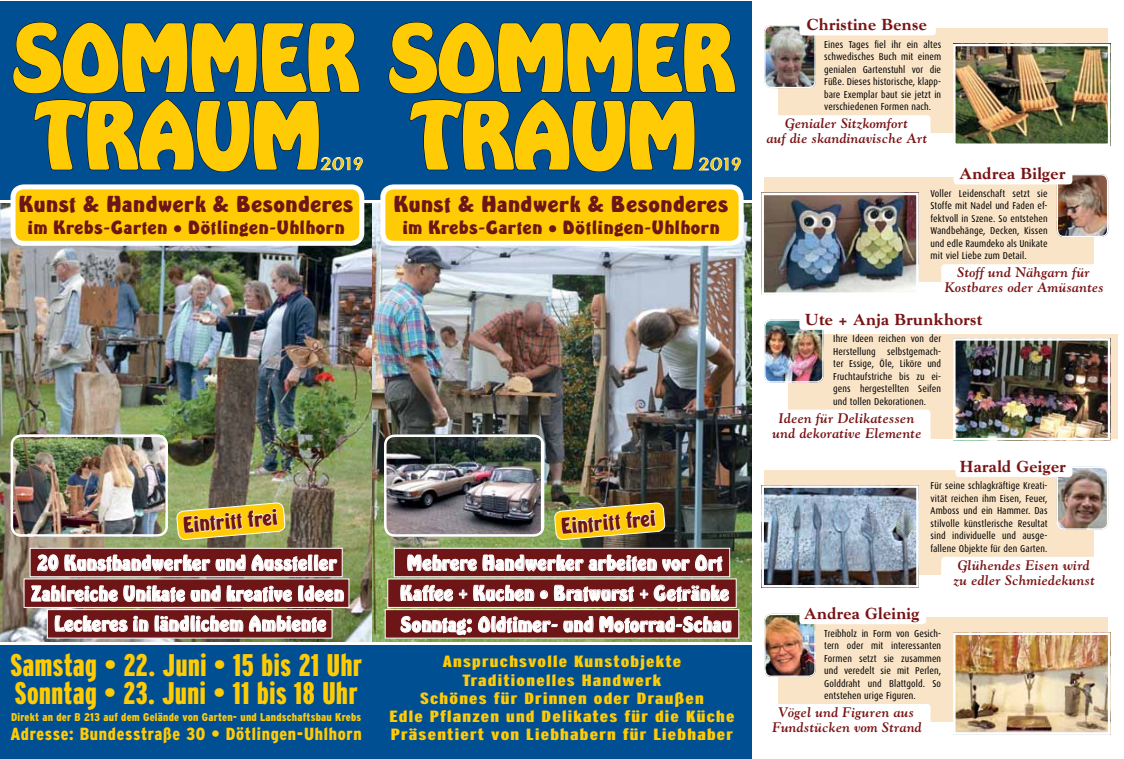
<style>
.page{position:relative;width:1124px;height:759px;background:#fff}
.page>*{position:absolute;margin:0;border:0;box-sizing:border-box;transform-origin:0 0}
.t1{font:96.25px/77.6px "Harlequin Extrabold FLF";letter-spacing:-.05em;color:#ffcb05;scale:.96 1}
.t2{font:900 extra-condensed 31.25px/27.5px "Interstate";letter-spacing:.02em;color:#ffcb05;scale:1.05 1}
.t3{font:22.5px "Harlequin Extrabold FLF";color:#6e1517}
.t4{font:22.5px "Harlequin Extrabold FLF";color:#6e1517;scale:.87 1}
.t5{font:21.25px/30.6px "Harlequin Extrabold FLF";letter-spacing:-.01em;color:#fff;text-align:center;scale:.9 1}
.t6{font:18.75px "Harlequin Extrabold FLF";letter-spacing:.005em;color:#6e1517}
.t7{font:900 condensed 17.5px "Interstate";letter-spacing:.04em;color:#ffcb05}
.t8{font:500 17.5px "Peinaud";letter-spacing:-.1em;color:#ffcb05;scale:1.1 1}
.t9{font:900 extra-condensed 16.25px/18.1px "Interstate";letter-spacing:.05em;color:#ffcb05;text-align:center;scale:1.5 1}
.t10{font:800 16.25px "Goudy";letter-spacing:.02em;color:#7a1315}
.t11{font:italic 700 13.75px/15px "Goudy";letter-spacing:.02em;color:#7a1315;text-align:center}
.t12{font:900 condensed 11.25px "Interstate";letter-spacing:.02em;color:#ffcb05}
.t13{font:10px/12.5px "Dax Condensed";letter-spacing:.01em;color:#000;text-align:justify}
</style>
<div class="page">
<img style="left:0;top:204px;width:372px;height:437px">
<div style="left:0;top:1px;width:379px;height:199px;background:#004f93"></div>
<div style="left:30px;top:547px;width:312px;height:29px;background:#6e1517;border:1px solid #fff"></div>
<svg style="left:37px;top:554px;width:300px;height:17px"></svg>
<div style="left:47px;top:609px;width:285px;height:29px;background:#6e1517;border:1px solid #fff"></div>
<svg style="left:55px;top:615px;width:188px;height:16px"></svg>
<svg style="left:249px;top:615px;width:77px;height:17px"></svg>
<div style="left:24px;top:578px;width:325px;height:29px;background:#6e1517"></div>
<svg style="left:31px;top:585px;width:261px;height:17px"></svg>
<svg style="left:298px;top:585px;width:46px;height:16px"></svg>
<img style="left:372px;top:204px;width:379px;height:437px">
<div style="left:372px;top:1px;width:379px;height:199px;background:#004f93"></div>
<div style="left:383px;top:187px;width:358px;height:56px;background:#ffcb05;border-radius:11px"></div>
<div style="left:380px;top:184px;width:363px;height:62px;border:5px solid #fff;border-radius:11px"></div>
<div style="left:0;top:645px;width:751px;height:113px;background:#004f93"></div>
<div style="left:394px;top:547px;width:336px;height:29px;background:#6e1517;border:1px solid #fff"></div>
<svg style="left:407px;top:554px;width:315px;height:17px"></svg>
<div style="left:387px;top:578px;width:349px;height:29px;background:#6e1517"></div>
<svg style="left:400px;top:584px;width:67px;height:17px"></svg>
<svg style="left:473px;top:584px;width:256px;height:17px"></svg>
<div style="left:385px;top:609px;width:354px;height:29px;background:#6e1517;border:1px solid #fff"></div>
<svg style="left:400px;top:615px;width:72px;height:20px"></svg>
<svg style="left:478px;top:616px;width:79px;height:17px"></svg>
<svg style="left:563px;top:616px;width:30px;height:16px"></svg>
<svg style="left:599px;top:615px;width:132px;height:18px"></svg>
<svg style="left:13px;top:22px;width:350px;height:150px"></svg>
<svg style="left:388px;top:22px;width:353px;height:150px"></svg>
<div style="left:13px;top:187px;width:349px;height:56px;background:#ffcb05;border-radius:11px"></div>
<div style="left:11px;top:184px;width:353px;height:62px;border:5px solid #fff;border-radius:11px"></div>
<img style="left:384px;top:434px;width:156px;height:102px">
<div style="left:384px;top:434px;width:160px;height:102px;border:2px solid #fff;border-radius:9px"></div>
<img style="left:11px;top:434px;width:157px;height:102px">
<div style="left:11px;top:434px;width:157px;height:102px;border:2px solid #fff;border-radius:9px"></div>
<svg style="left:176px;top:495px;width:109px;height:52px;background:#c8b650"></svg>
<svg style="left:554px;top:502px;width:111px;height:38px;background:#d3b641"></svg>
<div style="left:778px;top:28px;width:329px;height:105px;background:#f9e4c7"></div>
<div style="left:763px;top:115px;width:167px;height:34px;background:#fff;border-radius:4px"></div>
<img style="left:955px;top:47px;width:152px;height:96px">
<div style="left:952px;top:44px;width:158px;height:102px;border:2px solid #fff"></div>
<img style="left:766px;top:27px;width:49px;height:61px">
<div style="left:764px;top:25px;width:51px;height:63px;border:1px solid #fff;border-radius:6px"></div>
<div style="left:799px;top:18px;width:136px;height:17px;background:#fff;border-radius:4px"></div>
<div style="left:778px;top:617px;width:329px;height:104px;background:#f9e4c7"></div>
<div style="left:763px;top:703px;width:167px;height:34px;background:#fff;border-radius:4px"></div>
<img style="left:955px;top:635px;width:152px;height:96px">
<div style="left:952px;top:632px;width:158px;height:102px;border:2px solid #fff"></div>
<img style="left:765px;top:615px;width:50px;height:61px">
<div style="left:764px;top:613px;width:51px;height:63px;border:1px solid #fff;border-radius:6px"></div>
<div style="left:799px;top:606px;width:127px;height:18px;background:#fff;border-radius:4px"></div>
<div style="left:763px;top:177px;width:330px;height:105px;background:#f9e4c7"></div>
<div style="left:941px;top:264px;width:166px;height:34px;background:#fff;border-radius:4px"></div>
<img style="left:764px;top:196px;width:151px;height:96px">
<div style="left:761px;top:193px;width:157px;height:102px;border:2px solid #fff"></div>
<img style="left:1058px;top:174px;width:49px;height:63px">
<div style="left:1056px;top:174px;width:51px;height:63px;border:1px solid #fff;border-radius:6px"></div>
<div style="left:953px;top:167px;width:119px;height:17px;background:#fff;border-radius:4px"></div>
<div style="left:787px;top:333px;width:330px;height:105px;background:#f9e4c7"></div>
<div style="left:763px;top:409px;width:167px;height:34px;background:#fff;border-radius:4px"></div>
<img style="left:955px;top:341px;width:152px;height:96px">
<div style="left:952px;top:338px;width:158px;height:102px;border:2px solid #fff"></div>
<img style="left:766px;top:321px;width:57px;height:61px">
<div style="left:764px;top:319px;width:59px;height:63px;border:1px solid #fff;border-radius:6px"></div>
<div style="left:799px;top:312px;width:190px;height:18px;background:#fff;border-radius:4px"></div>
<div style="left:763px;top:469px;width:330px;height:105px;background:#f9e4c7"></div>
<div style="left:941px;top:556px;width:166px;height:34px;background:#fff;border-radius:4px"></div>
<img style="left:764px;top:488px;width:151px;height:96px">
<div style="left:761px;top:485px;width:157px;height:102px;border:2px solid #fff"></div>
<img style="left:1058px;top:468px;width:49px;height:61px">
<div style="left:1056px;top:466px;width:51px;height:63px;border:1px solid #fff;border-radius:6px"></div>
<div style="left:955px;top:459px;width:117px;height:18px;background:#fff;border-radius:4px"></div>
<h1 class="t1" style="left:408px;top:17px;width:345px;text-indent:-399px">SOMMER SOMMER<br>TRAUM</h1>
<h1 class="t1" style="left:33px;top:95px;width:304px">TRAUM</h1>
<h3 class="t8" style="left:320px;top:153px;width:42px">2019</h3>
<h3 class="t8" style="left:697px;top:153px;width:42px">2019</h3>
<h3 class="t3" style="left:19px;top:191px;width:336px">Kunst &amp; Handwerk &amp; Besonderes</h3>
<h3 class="t6" style="left:27px;top:216px;width:319px">im Krebs-Garten • Dötlingen-Uhlhorn</h3>
<h3 class="t3" style="left:393px;top:191px;width:336px">Kunst &amp; Handwerk &amp; Besonderes</h3>
<h3 class="t6" style="left:402px;top:216px;width:319px">im Krebs-Garten • Dötlingen-Uhlhorn</h3>
<h3 class="t4" style="left:181px;top:511px;width:111px;rotate:-5deg">Eintritt frei</h3>
<h3 class="t4" style="left:559px;top:513px;width:111px;rotate:-5deg">Eintritt frei</h3>
<h3 class="t5" style="left:37px;top:547px;width:335px">20 Kunsthandwerker und Aussteller</h3>
<h3 class="t5" style="left:31px;top:577px;width:350px">Zahlreiche Unikate und kreative Ideen</h3>
<h3 class="t5" style="left:54px;top:607px;width:304px">Leckeres in ländlichem Ambiente</h3>
<h2 class="t2" style="left:10px;top:651px;width:336px">Samstag • 22. Juni • 15 bis 21 Uhr<br>Sonntag • 23. Juni • 11 bis 18 Uhr</h2>
<p class="t12" style="left:11px;top:710px;width:351px">Direkt an der B 213 auf dem Gelände von Garten- und Landschaftsbau Krebs</p>
<h3 class="t7" style="left:10px;top:723px;width:353px">Adresse: Bundesstraße 30 • Dötlingen-Uhlhorn</h3>
<h3 class="t5" style="left:400px;top:547px;width:370px">Mehrere Handwerker arbeiten vor Ort<br>Kaffee + Kuchen • Bratwurst + Getränke<br>Sonntag: Oldtimer- und Motorrad-Schau</h3>
<h3 class="t9" style="left:389px;top:652px;width:231px">Anspruchsvolle Kunstobjekte Traditionelles Handwerk<br>Schönes für Drinnen oder Draußen<br>Edle Pflanzen und Delikates für die Küche Präsentiert von Liebhabern für Liebhaber</h3>
<h3 class="t10" style="left:806px;top:15px;width:122px">Christine Bense</h3>
<p class="t13" style="left:824px;top:38px;width:118px">Eines Tages fiel ihr ein altes schwedisches Buch mit einem genialen Gartenstuhl vor die Füße. Dieses historische, klapp&shy;bare Exemplar baut sie jetzt in verschiedenen Formen nach.</p>
<h3 class="t11" style="left:766px;top:116px;width:162px">Genialer Sitzkomfort<br>auf die skandinavische Art</h3>
<h3 class="t10" style="left:959px;top:164px;width:107px">Andrea Bilger</h3>
<p class="t13" style="left:930px;top:187px;width:118px">Voller Leidenschaft setzt sie Stoffe mit Nadel und Faden ef&shy;fektvoll in Szene. So entstehen Wandbehänge, Decken, Kissen und edle Raumdeko als Unikate mit viel Liebe zum Detail.</p>
<h3 class="t11" style="left:944px;top:264px;width:161px">Stoff und Nähgarn für<br>Kostbares oder Amüsantes</h3>
<h3 class="t10" style="left:805px;top:310px;width:178px">Ute + Anja Brunkhorst</h3>
<p class="t13" style="left:833px;top:332px;width:109px">Ihre Ideen reichen von der Herstellung selbstgemach&shy;ter Essige, Öle, Liköre und Fruchtaufstriche bis zu ei&shy;gens hergestellten Seifen und tollen Dekorationen.</p>
<h3 class="t11" style="left:772px;top:410px;width:150px">Ideen für Delikatessen und dekorative Elemente</h3>
<h3 class="t10" style="left:959px;top:457px;width:107px">Harald Geiger</h3>
<h3 class="t10" style="left:804px;top:604px;width:117px">Andrea Gleinig</h3>
<p class="t13" style="left:930px;top:479px;width:118px">Für seine schlagkräftige Kreati&shy;vität reichen ihm Eisen, Feuer, Amboss und ein Hammer. Das stilvolle künstlerische Resultat sind individuelle und ausge&shy;fallene Objekte für den Garten.</p>
<h3 class="t11" style="left:953px;top:557px;width:142px;text-align:left">Glühendes Eisen wird zu edler Schmiedekunst</h3>
<p class="t13" style="left:824px;top:626px;width:118px">Treibholz in Form von Gesich&shy;tern oder mit interessanten Formen setzt sie zusammen und veredelt sie mit Perlen, Golddraht und Blattgold. So entstehen urige Figuren.</p>
<h3 class="t11" style="left:772px;top:704px;width:151px">Vögel und Figuren aus<br>Fundstücken vom Strand</h3>
</div>
